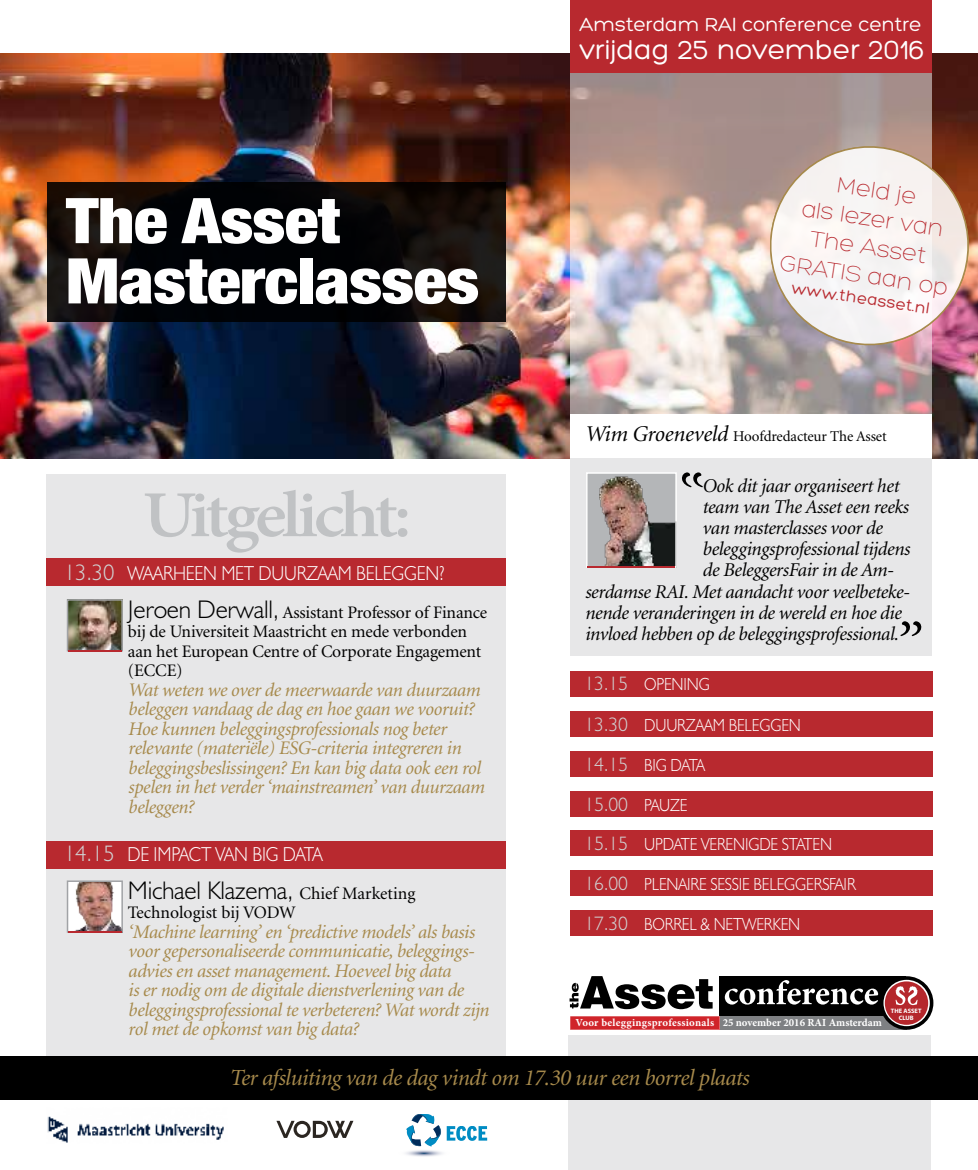
<style>
.page{position:relative;width:978px;height:1170px;background:#fff}
.page>*{position:absolute;margin:0;border:0;box-sizing:border-box;transform-origin:0 0}
.t1{font:700 64.5px "Adobe Hebrew";letter-spacing:-.065em;color:#c0c2c4;scale:1.1 1}
.t2{font:900 condensed 63px/60.3px "Helvetica Neue";letter-spacing:-.01em;color:#fff;scale:1.12 1}
.t3{font:28.5px "Hero";color:#fff}
.t4{font:300 25.5px "Humanist 521 BT";letter-spacing:-.01em;color:#000}
.t5{font:300 24px/28.7px "Hero";color:#b8292f;text-align:center}
.t6{font:italic 23.1px "Minion";letter-spacing:-.02em;color:#a78a4c}
.t7{font:300 20.25px "Humanist 521 BT";letter-spacing:-.01em;color:#fff;scale:.89 1}
.t8{font:20.25px "Hero";color:#fff}
.t9{font:italic 19.5px "Minion";letter-spacing:-.02em;color:#000}
.t10{font:300 19.5px "Humanist 521 BT";color:#d1d3d4}
.t11{font:italic 19.2px/19.5px "Minion";letter-spacing:-.02em;color:#a78a4c}
.t12{font:17.55px/19.5px "Minion";letter-spacing:-.01em;color:#000}
.t13{font:300 17.55px "Humanist 521 BT";letter-spacing:-.01em;color:#fff;scale:.89 1}
.t14{font:16.5px "Hero";color:#b8292f}
.t15{font:15px "Minion";letter-spacing:-.01em;color:#000}
.t16{font:700 10.8px "Minion Pro";letter-spacing:.015em;color:#fff}
.t17{font:700 6.3px/6.4px "Myriad Pro";color:#fff;text-align:center}
.s1{font-size:22.5px;color:#d1d3d4}
.s2{font-family:"Humanist 521 BT";font-weight:300;font-size:25.5px}
.s3{font-family:"Minion";font-weight:400;font-size:17.55px}
.s4{font-style:italic;font-size:22.5px}
.s5{font-size:19.5px;color:#d1d3d4}
.s6{font-size:17.55px;color:#fff}
</style>
<div class="page">
<div style="left:47px;top:474px;width:459px;height:581px;background:#e7e7e8"></div>
<img style="left:70px;top:602px;width:50px;height:46px">
<div style="left:67px;top:599px;width:56px;height:52px;border:2px solid #a1a3a6"></div>
<div style="left:47px;top:841px;width:459px;height:27px;background:#b8292f"></div>
<img style="left:0;top:53px;width:978px;height:405px">
<img style="left:570px;top:72px;width:361px;height:342px">
<div style="left:570px;top:414px;width:361px;height:45px;background:#fff"></div>
<div style="left:570px;top:458px;width:361px;height:198px;background:#e7e7e8"></div>
<div style="left:569px;top:1035px;width:362px;height:134px;background:#e7e7e8"></div>
<svg style="left:48px;top:182px;width:458px;height:139px;background:#0a0808"></svg>
<div style="left:570px;top:1015px;width:337px;height:14px;background:#7e8083"></div>
<svg style="left:570px;top:1015px;width:150px;height:14px;background:#d4393e"></svg>
<svg style="left:570px;top:976px;width:143px;height:33px"></svg>
<div style="left:720px;top:976px;width:186px;height:39px;background:#000"></div>
<svg style="left:725px;top:980px;width:153px;height:24px"></svg>
<div style="left:884px;top:980px;width:45px;height:45px;background:#b5272c;border-radius:50%"></div>
<svg style="left:895px;top:986px;width:23px;height:18px"></svg>
<div style="left:880px;top:976px;width:53px;height:53px;border:4px solid #000;border-radius:50%"></div>
<div style="left:0;top:1055px;width:978px;height:44px;background:#000"></div>
<div style="left:47px;top:558px;width:459px;height:27px;background:#b8292f"></div>
<div style="left:570px;top:711px;width:362px;height:26px;background:#b8292f"></div>
<div style="left:570px;top:751px;width:362px;height:26px;background:#b8292f"></div>
<div style="left:570px;top:671px;width:362px;height:26px;background:#b8292f"></div>
<div style="left:570px;top:791px;width:362px;height:26px;background:#b8292f"></div>
<div style="left:570px;top:0;width:361px;height:72px;background:#b8292f"></div>
<svg style="left:757px;top:134px;width:221px;height:224px"></svg>
<img style="left:589px;top:475px;width:85px;height:90px">
<div style="left:586px;top:472px;width:91px;height:96px;border:2px solid #fff"></div>
<svg style="left:682px;top:472px;width:21px;height:15px"></svg>
<svg style="left:900px;top:621px;width:22px;height:15px"></svg>
<hr style="left:68px;top:649px;width:53px;height:2px;background:#b8292f">
<hr style="left:588px;top:566px;width:87px;height:2px;background:#b8292f">
<img style="left:70px;top:883px;width:50px;height:46px">
<div style="left:67px;top:880px;width:56px;height:52px;border:2px solid #a1a3a6"></div>
<hr style="left:68px;top:930px;width:53px;height:2px;background:#b8292f">
<div style="left:570px;top:830px;width:362px;height:25px;background:#b8292f"></div>
<div style="left:570px;top:870px;width:362px;height:26px;background:#b8292f"></div>
<div style="left:570px;top:910px;width:362px;height:26px;background:#b8292f"></div>
<svg style="left:276px;top:1120px;width:77px;height:17px"></svg>
<svg style="left:405px;top:1114px;width:83px;height:42px"></svg>
<img style="left:47px;top:1116px;width:177px;height:26px">
<h2 class="t2" style="left:66px;top:187px;width:371px">The Asset<br>Masterclasses</h2>
<h1 class="t1" style="left:143px;top:476px;width:246px">Uitgelicht:</h1>
<p class="t7" style="left:64px;top:560px;width:429px"><span class="s1">13.30</span> WAARHEEN MET DUURZAAM BELEGGEN?</p>
<p class="t12" style="left:128px;top:602px;width:361px"><span class="s2">Jeroen Derwall,</span> Assistant Professor of Finance bij de Universiteit Maastricht en mede verbonden aan het European Centre of Corporate Engagement (ECCE)</p>
<p class="t11" style="left:128px;top:680px;width:358px">Wat weten we over de meerwaarde van duurzaam beleggen vandaag de dag en hoe gaan we vooruit?<br>Hoe kunnen beleggingsprofessionals nog beter relevante (materiële) ESG-criteria integreren in beleggingsbeslissingen? En kan big data ook een rol spelen in het verder ‘mainstreamen’ van duurzaam beleggen?</p>
<p class="t7" style="left:64px;top:841px;width:292px"><span class="s1">14.15</span> DE IMPACT VAN BIG DATA</p>
<h3 class="t4" style="left:128px;top:874px;width:289px">Michael Klazema, <span class="s3">Chief Marketing</span></h3>
<p class="t12" style="left:128px;top:903px;width:169px">Technologist bij VODW</p>
<p class="t11" style="left:128px;top:922px;width:362px">‘Machine learning’ en ‘predictive models’ als basis voor gepersonaliseerde communicatie, beleggings&shy;advies en asset management. Hoeveel big data<br>is er nodig om de digitale dienstverlening van de beleggingsprofessional te verbeteren? Wat wordt zijn rol met de opkomst van big data?</p>
<p class="t8" style="left:579px;top:14px;width:344px">Amsterdam RAI conference centre</p>
<h3 class="t3" style="left:579px;top:36px;width:347px">vrijdag 25 november 2016</h3>
<p class="t5" style="left:796px;top:163px;width:172px;rotate:9deg">Meld je<br>als lezer van<br>The Asset<br>GRATIS aan op</p>
<p class="t14" style="left:793px;top:280px;width:141px;rotate:8deg">www.theasset.nl</p>
<p class="t15" style="left:585px;top:429px;width:304px"><span class="s4">Wim Groeneveld</span> Hoofdredacteur The Asset</p>
<p class="t9" style="left:702px;top:476px;width:198px">Ook dit jaar organiseert het</p>
<p class="t9" style="left:702px;top:497px;width:208px">team van The Asset een reeks</p>
<p class="t9" style="left:702px;top:518px;width:182px">van masterclasses voor de</p>
<p class="t9" style="left:702px;top:539px;width:209px">beleggingsprofessional tijdens</p>
<p class="t9" style="left:702px;top:560px;width:193px">de BeleggersFair in de Am-</p>
<p class="t9" style="left:585px;top:581px;width:326px">serdamse RAI. Met aandacht voor veelbeteke-</p>
<p class="t9" style="left:585px;top:602px;width:318px">nende veranderingen in de wereld en hoe die</p>
<p class="t9" style="left:585px;top:623px;width:315px">invloed hebben op de beleggingsprofessional.</p>
<p class="t13" style="left:585px;top:673px;width:142px"><span class="s5">13.15</span> OPENING</p>
<p class="t13" style="left:585px;top:714px;width:245px"><span class="s5">13.30</span> DUURZAAM BELEGGEN</p>
<p class="t13" style="left:585px;top:754px;width:137px"><span class="s5">14.15</span> BIG DATA</p>
<p class="t10" style="left:585px;top:792px;width:104px">15.00 <span class="s6">PAUZE</span></p>
<p class="t13" style="left:585px;top:832px;width:280px"><span class="s5">15.15</span> UPDATE VERENIGDE STATEN</p>
<p class="t13" style="left:585px;top:873px;width:306px"><span class="s5">16.00</span> PLENAIRE SESSIE BELEGGERSFAIR</p>
<p class="t13" style="left:585px;top:912px;width:244px"><span class="s5">17.30</span> BORREL &amp; NETWERKEN</p>
<p class="t16" style="left:575px;top:1014px;width:308px">Voor beleggingsprofessionals 25 november 2016 RAI Amsterdam</p>
<p class="t17" style="left:891px;top:1007px;width:32px">THE ASSET<br>CLUB</p>
<p class="t6" style="left:229px;top:1066px;width:521px">Ter afsluiting van de dag vindt om 17.30 uur een borrel plaats</p>
</div>
